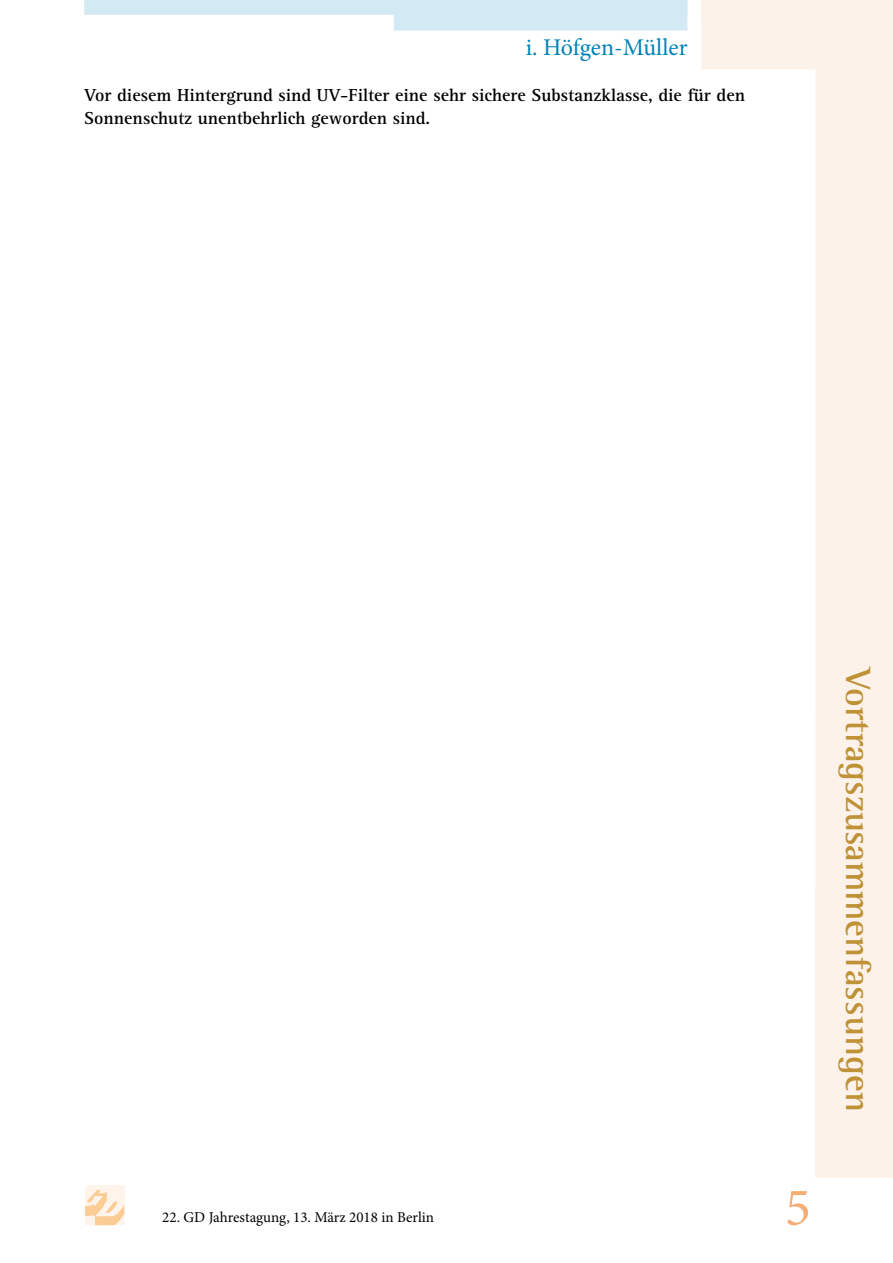
<style>
.page{position:relative;width:893px;height:1263px;background:#fff}
.page>*{position:absolute;margin:0;border:0;box-sizing:border-box;transform-origin:0 0}
.t1{font:54px "Minion Pro";color:#f5ac75}
.t2{font:700 36px "Agfa Rotis Semi Serif";color:#bf9237}
.t3{font:24px "Minion Pro";color:#0082b8}
.t4{font:700 18px/23.4px "Agfa Rotis Serif";color:#000}
.t5{font:15px "Minion Pro";color:#000}
</style>
<div class="page">
<svg style="left:701px;top:21px;width:192px;height:1157px"></svg>
<div style="left:85px;top:1186px;width:39px;height:39px;background:#fef4eb"></div>
<svg style="left:85px;top:1189px;width:39px;height:36px"></svg>
<svg style="left:84px;top:0;width:603px;height:31px"></svg>
<div style="left:701px;top:0;width:192px;height:21px;background:#fcf2ea"></div>
<h3 class="t3" style="left:526px;top:31px;width:163px">i. Höfgen-Müller</h3>
<p class="t4" style="left:84px;top:83px;width:662px">Vor diesem Hintergrund sind UV-Filter eine sehr sichere Substanzklasse, die für den<br>Sonnenschutz unentbehrlich geworden sind.</p>
<p class="t5" style="left:162px;top:1207px;width:273px">22. GD Jahrestagung, 13. März 2018 in Berlin</p>
<h2 class="t2" style="left:880px;top:668px;width:445px;rotate:90deg">Vortragszusammenfassungen</h2>
<h1 class="t1" style="left:785px;top:1171px;width:27px">5</h1>
</div>
